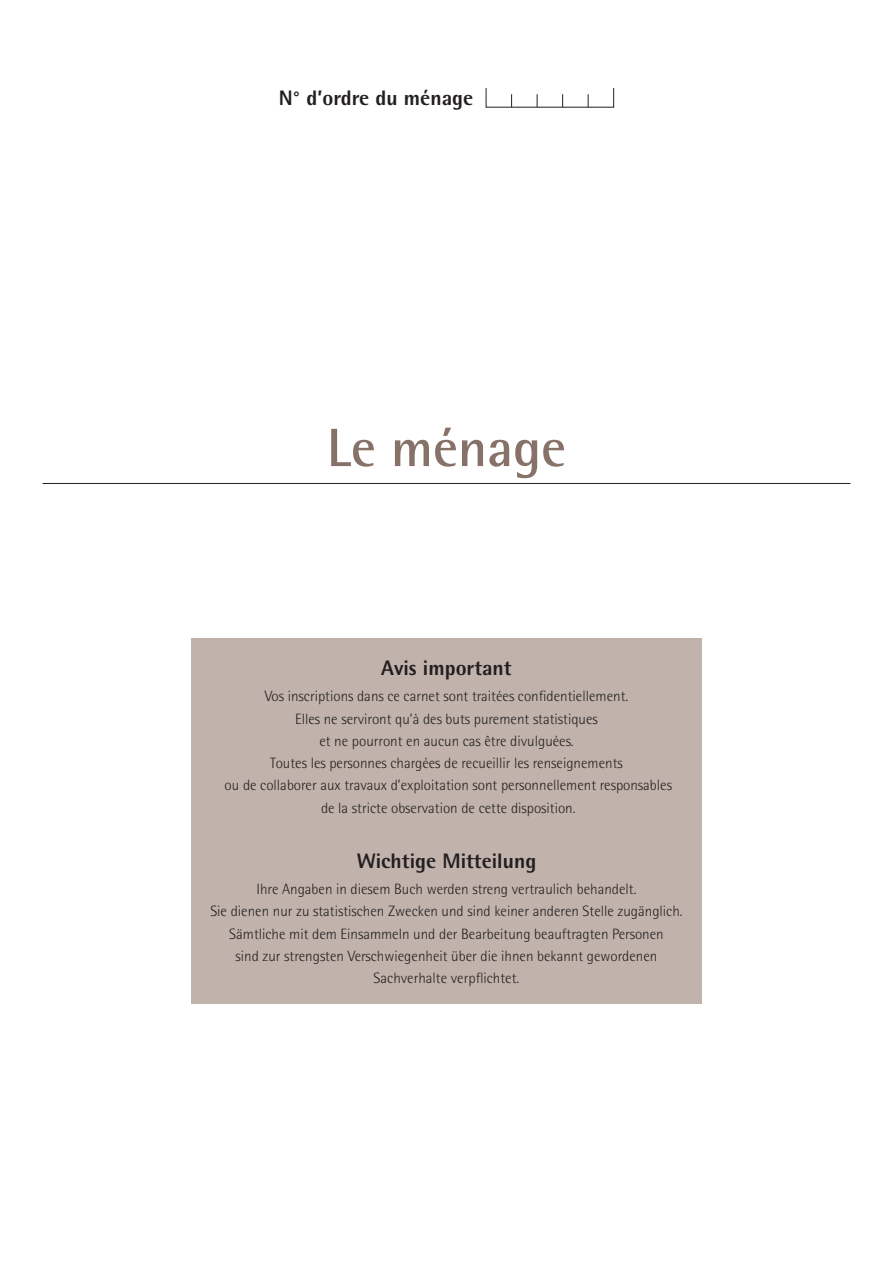
<style>
.page{position:relative;width:893px;height:1263px;background:#fff}
.page>*{position:absolute;margin:0;border:0;box-sizing:border-box;transform-origin:0 0}
.t1{font:700 54px "AT Rotis Semi Sans";color:#877269}
.t2{font:800 21px "AT Rotis Semi Sans";color:#231f20}
.t3{font:300 15px/22.2px "AT Rotis Semi Sans";color:#231f20;text-align:center}
</style>
<div class="page">
<div style="left:191px;top:638px;width:511px;height:365px;background:#c1b3ac"></div>
<svg style="left:511px;top:94px;width:1px;height:13px"></svg>
<svg style="left:537px;top:94px;width:1px;height:13px"></svg>
<svg style="left:562px;top:94px;width:1px;height:13px"></svg>
<svg style="left:588px;top:94px;width:1px;height:13px"></svg>
<hr style="left:43px;top:483px;width:807px;height:1px;background:#231f20">
<h2 class="t2" style="left:279px;top:84px;width:196px">N° d’ordre du ménage</h2>
<h1 class="t1" style="left:327px;top:415px;width:241px">Le ménage</h1>
<h2 class="t2" style="left:381px;top:654px;width:132px">Avis important</h2>
<p class="t3" style="left:225px;top:685px;width:449px">Vos inscriptions dans ce carnet sont traitées confidentiellement.<br>Elles ne serviront qu’à des buts purement statistiques<br>et ne pourront en aucun cas être divulguées.<br>Toutes les personnes chargées de recueillir les renseignements<br>ou de collaborer aux travaux d’exploitation sont personnellement responsables de la stricte observation de cette disposition.</p>
<h2 class="t2" style="left:357px;top:847px;width:181px">Wichtige Mitteilung</h2>
<p class="t3" style="left:210px;top:878px;width:474px">Ihre Angaben in diesem Buch werden streng vertraulich behandelt.<br>Sie dienen nur zu statistischen Zwecken und sind keiner anderen Stelle zugänglich.<br>Sämtliche mit dem Einsammeln und der Bearbeitung beauftragten Personen<br>sind zur strengsten Verschwiegenheit über die ihnen bekannt gewordenen Sachverhalte verpflichtet.</p>
</div>
